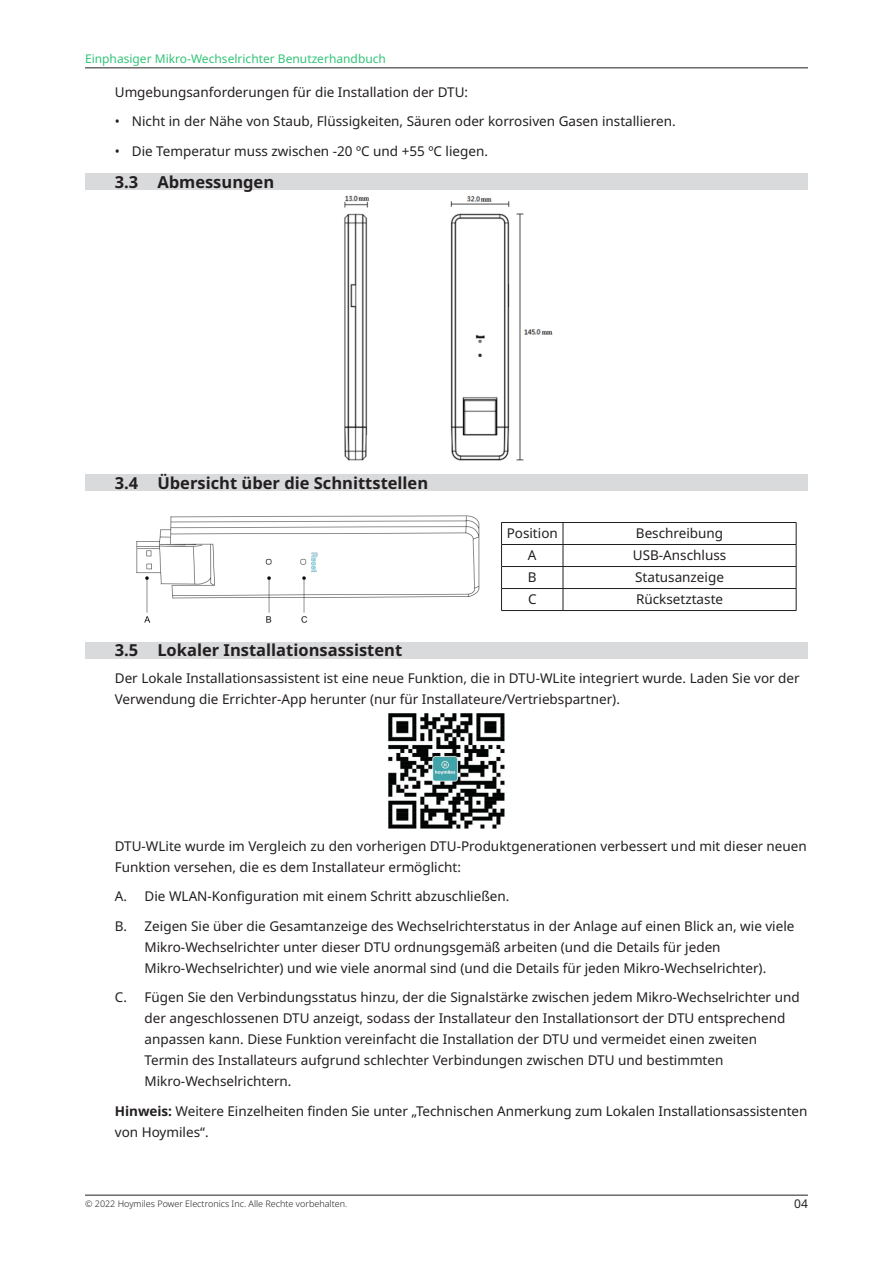
<style>
.page{position:relative;width:893px;height:1263px;background:#fff}
.page>*{position:absolute;margin:0;border:0;box-sizing:border-box;transform-origin:0 0}
.t1{font:700 16.5px "Noto Sans";color:#231f20}
.Body{font:13.5px/21px "Noto Sans";color:#231f20}
.t2{font:12px "Noto Sans";color:#31c477}
.t3{font:12px "Noto Sans";color:#231f20}
.t4{font:300 9px "Noto Sans";color:#231f20}
.s1{font-weight:700}
</style>
<div class="page">
<hr style="left:85px;top:1195px;width:723px;height:1px;background:#231f20">
<hr style="left:85px;top:68px;width:723px;height:1px;background:#231f20">
<div style="left:85px;top:174px;width:723px;height:16px;background:#d9dadc"></div>
<div style="left:85px;top:475px;width:723px;height:16px;background:#d9dadc"></div>
<div style="left:85px;top:642px;width:723px;height:16px;background:#d9dadc"></div>
<img style="left:344px;top:195px;width:209px;height:266px">
<img style="left:136px;top:515px;width:344px;height:108px">
<hr style="left:501px;top:522px;width:62px;height:1px;background:#231f20">
<hr style="left:563px;top:522px;width:233px;height:1px;background:#231f20">
<hr style="left:501px;top:544px;width:62px;height:1px;background:#231f20">
<hr style="left:563px;top:544px;width:233px;height:1px;background:#231f20">
<hr style="left:501px;top:566px;width:62px;height:1px;background:#231f20">
<hr style="left:563px;top:566px;width:233px;height:1px;background:#231f20">
<hr style="left:501px;top:588px;width:62px;height:1px;background:#231f20">
<svg style="left:501px;top:523px;width:1px;height:87px"></svg>
<hr style="left:563px;top:588px;width:233px;height:1px;background:#231f20">
<svg style="left:563px;top:523px;width:1px;height:87px"></svg>
<svg style="left:796px;top:523px;width:1px;height:87px"></svg>
<hr style="left:501px;top:610px;width:62px;height:1px;background:#231f20">
<hr style="left:563px;top:610px;width:233px;height:1px;background:#231f20">
<img style="left:389px;top:713px;width:115px;height:116px">
<p class="t2" style="left:85px;top:51px;width:302px">Einphasiger Mikro-Wechselrichter Benutzerhandbuch</p>
<p class="Body" style="left:115px;top:82px;width:355px">Umgebungsanforderungen für die Installation der DTU:</p>
<p class="Body" style="left:115px;top:111px;width:562px">• Nicht in der Nähe von Staub, Flüssigkeiten, Säuren oder korrosiven Gasen installieren.</p>
<p class="Body" style="left:115px;top:141px;width:375px">• Die Temperatur muss zwischen -20 ºC und +55 ºC liegen.</p>
<p class="t1" style="left:115px;top:170px;width:161px">3.3 Abmessungen</p>
<p class="t1" style="left:115px;top:471px;width:315px">3.4 Übersicht über die Schnittstellen</p>
<p class="Body" style="left:507px;top:523px;width:53px">Position</p>
<p class="Body" style="left:636px;top:523px;width:89px">Beschreibung</p>
<p class="Body" style="left:528px;top:545px;width:10px">A</p>
<p class="Body" style="left:633px;top:545px;width:95px">USB-Anschluss</p>
<p class="Body" style="left:528px;top:567px;width:10px">B</p>
<p class="Body" style="left:635px;top:567px;width:90px">Statusanzeige</p>
<p class="Body" style="left:528px;top:589px;width:10px">C</p>
<p class="Body" style="left:636px;top:589px;width:89px">Rücksetztaste</p>
<p class="t1" style="left:115px;top:638px;width:289px">3.5 Lokaler Installationsassistent</p>
<p class="Body" style="left:115px;top:668px;width:686px">Der Lokale Installationsassistent ist eine neue Funktion, die in DTU-WLite integriert wurde. Laden Sie vor der<br>Verwendung die Errichter-App herunter (nur für Installateure/Vertriebspartner).</p>
<p class="Body" style="left:115px;top:836px;width:693px">DTU-WLite wurde im Vergleich zu den vorherigen DTU-Produktgenerationen verbessert und mit dieser neuen<br>Funktion versehen, die es dem Installateur ermöglicht:</p>
<p class="Body" style="left:115px;top:886px;width:396px">A. Die WLAN-Konfiguration mit einem Schritt abzuschließen.</p>
<p class="Body" style="left:145px;top:916px;width:651px;text-indent:-30px">B. Zeigen Sie über die Gesamtanzeige des Wechselrichterstatus in der Anlage auf einen Blick an, wie viele<br>Mikro-Wechselrichter unter dieser DTU ordnungsgemäß arbeiten (und die Details für jeden<br>Mikro-Wechselrichter) und wie viele anormal sind (und die Details für jeden Mikro-Wechselrichter).</p>
<p class="Body" style="left:145px;top:987px;width:657px;text-indent:-30px">C. Fügen Sie den Verbindungsstatus hinzu, der die Signalstärke zwischen jedem Mikro-Wechselrichter und der angeschlossenen DTU anzeigt, sodass der Installateur den Installationsort der DTU entsprechend anpassen kann. Diese Funktion vereinfacht die Installation der DTU und vermeidet einen zweiten Termin des Installateurs aufgrund schlechter Verbindungen zwischen DTU und bestimmten Mikro-Wechselrichtern.</p>
<p class="Body" style="left:115px;top:1101px;width:694px"><span class="s1">Hinweis:</span> Weitere Einzelheiten finden Sie unter „Technischen Anmerkung zum Lokalen Installationsassistenten von Hoymiles“.</p>
<p class="t4" style="left:85px;top:1197px;width:264px">© 2022 Hoymiles Power Electronics Inc. Alle Rechte vorbehalten.</p>
<p class="t3" style="left:794px;top:1195px;width:15px">04</p>
</div>
